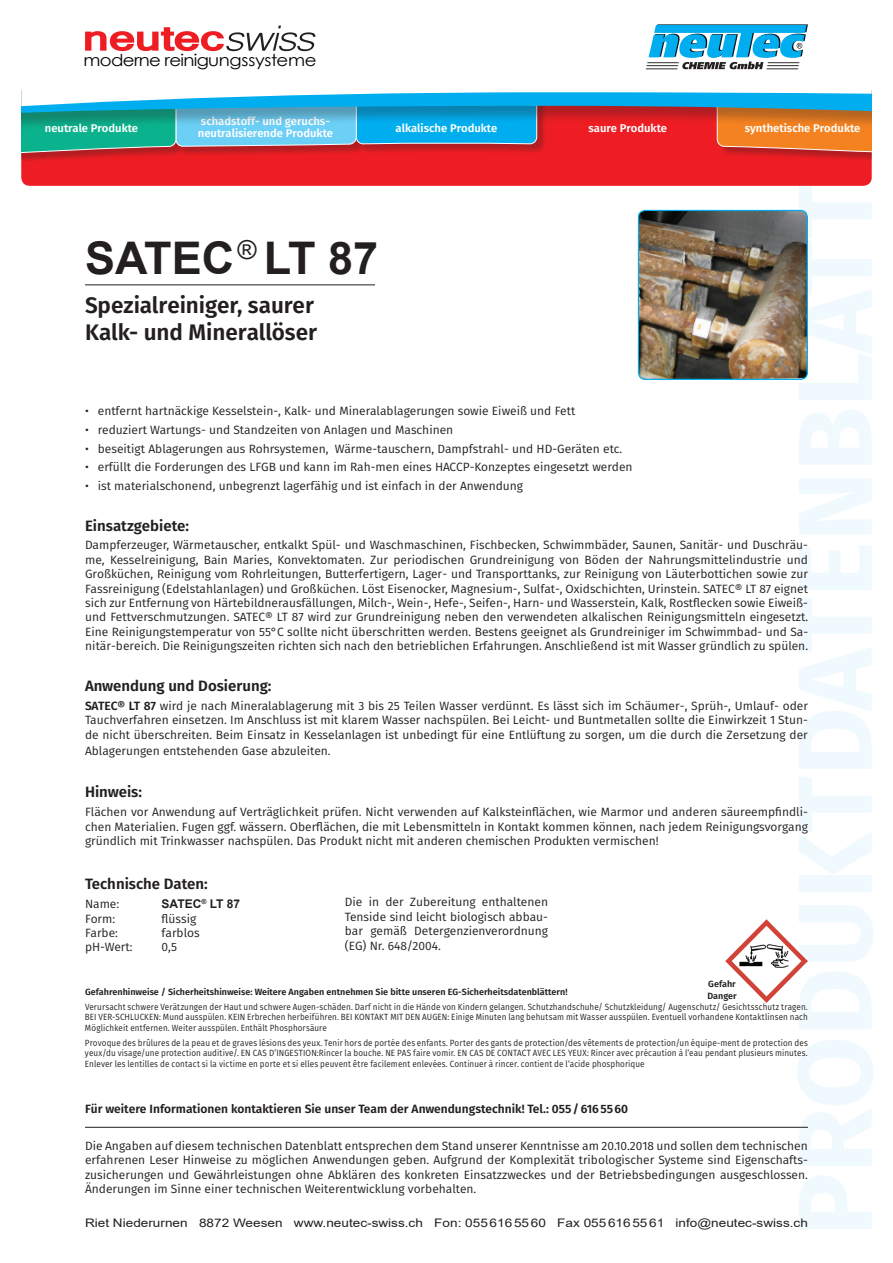
<style>
.page{position:relative;width:893px;height:1263px;background:#fff}
.page>*{position:absolute;margin:0;border:0;box-sizing:border-box;transform-origin:0 0}
.t1{font:700 45px "Arial";color:#231f20}
.t2{font:600 22.5px/27px "Fira Sans";letter-spacing:-.005em;color:#231f20}
.t3{font:16.5px "Century Gothic";letter-spacing:-.04em;color:#040503;scale:1.1 1}
.t4{font:600 15px "Fira Sans";color:#231f20}
.t5{font:12px/14.4px "Fira Sans";color:#231f20;text-align:justify}
.t6{font:600 12px "Fira Sans";color:#231f20}
.t7{font:700 12px "Arial";color:#231f20}
.t8{font:11.85px "Arial";color:#231f20;scale:1.15 1}
.t9{font:600 11.25px/12px "Fira Sans";color:#fff}
.t10{font:9px/10.5px "Fira Sans";letter-spacing:.015em;color:#231f20;text-align:justify;scale:.9 1}
.t11{font:600 9px/12px "Fira Sans";color:#231f20}
.s1{font-weight:600}
</style>
<div class="page">
<hr style="left:85px;top:284px;width:290px;height:1px;background:#231f20">
<div style="left:21px;top:58px;width:851px;height:128px;background:#ee1d23;border-radius:9px"></div>
<div style="left:21px;top:74px;width:851px;height:87px;background:#231f20;opacity:.3"></div>
<hr style="left:85px;top:1127px;width:723px;height:1px;background:#231f20">
<img style="left:725px;top:920px;width:83px;height:82px">
<svg style="left:21px;top:24px;width:851px;height:131px"></svg>
<img style="left:638px;top:210px;width:169px;height:169px">
<div style="left:638px;top:210px;width:170px;height:170px;border:1px solid #00aeef;border-radius:7px"></div>
<h3 class="t3" style="left:84px;top:48px;width:213px">moderne reinigungssysteme</h3>
<p class="t9" style="left:198px;top:114px;width:137px">schadstoff- und geruchs&shy;neutralisierende Produkte</p>
<p class="t9" style="left:745px;top:121px;width:117px">synthetische Produkte</p>
<p class="t9" style="left:45px;top:121px;width:95px">neutrale Produkte</p>
<p class="t9" style="left:396px;top:121px;width:103px">alkalische Produkte</p>
<p class="t9" style="left:588px;top:121px;width:80px">saure Produkte</p>
<h1 class="t1" style="left:85px;top:226px;width:295px">SATEC<sup>®</sup> LT 87</h1>
<h2 class="t2" style="left:85px;top:290px;width:233px">Spezialreiniger, saurer<br>Kalk- und Minerallöser</h2>
<p class="t5" style="left:85px;top:403px;width:492px">• entfernt hartnäckige Kesselstein-, Kalk- und Mineralablagerungen sowie Eiweiß und Fett</p>
<p class="t5" style="left:85px;top:422px;width:370px">• reduziert Wartungs- und Standzeiten von Anlagen und Maschinen</p>
<p class="t5" style="left:85px;top:441px;width:539px">• beseitigt Ablagerungen aus Rohrsystemen, Wärme-tauschern, Dampfstrahl- und HD-Geräten etc.</p>
<p class="t5" style="left:85px;top:459px;width:549px">• erfüllt die Forderungen des LFGB und kann im Rah-men eines HACCP-Konzeptes eingesetzt werden</p>
<p class="t5" style="left:85px;top:478px;width:440px">• ist materialschonend, unbegrenzt lagerfähig und ist einfach in der Anwendung</p>
<p class="t4" style="left:85px;top:513px;width:106px">Einsatzgebiete:</p>
<p class="t5" style="left:85px;top:538px;width:725px">Dampferzeuger, Wärmetauscher, entkalkt Spül- und Waschmaschinen, Fischbecken, Schwimmbäder, Saunen, Sanitär- und Duschräu&shy;me, Kesselreinigung, Bain Maries, Konvektomaten. Zur periodischen Grundreinigung von Böden der Nahrungsmittelindustrie und Großküchen, Reinigung vom Rohrleitungen, Butterfertigern, Lager- und Transporttanks, zur Reinigung von Läuterbottichen sowie zur Fassreinigung (Edelstahlanlagen) und Großküchen. Löst Eisenocker, Magnesium-, Sulfat-, Oxidschichten, Urinstein. SATEC® LT 87 eignet sich zur Entfernung von Härtebildnerausfällungen, Milch-, Wein-, Hefe-, Seifen-, Harn- und Wasserstein, Kalk, Rostflecken sowie Eiweiß&shy;und Fettverschmutzungen. SATEC® LT 87 wird zur Grundreinigung neben den verwendeten alkalischen Reinigungsmitteln eingesetzt.<br>Eine Reinigungstemperatur von 55°C sollte nicht überschritten werden. Bestens geeignet als Grundreiniger im Schwimmbad- und Sa&shy;nitär-bereich. Die Reinigungszeiten richten sich nach den betrieblichen Erfahrungen. Anschließend ist mit Wasser gründlich zu spülen.</p>
<p class="t4" style="left:85px;top:673px;width:188px">Anwendung und Dosierung:</p>
<p class="t5" style="left:85px;top:698px;width:724px"><span class="s1">SATEC® LT 87</span> wird je nach Mineralablagerung mit 3 bis 25 Teilen Wasser verdünnt. Es lässt sich im Schäumer-, Sprüh-, Umlauf- oder Tauchverfahren einsetzen. Im Anschluss ist mit klarem Wasser nachspülen. Bei Leicht- und Buntmetallen sollte die Einwirkzeit 1 Stun&shy;de nicht überschreiten. Beim Einsatz in Kesselanlagen ist unbedingt für eine Entlüftung zu sorgen, um die durch die Zersetzung der</p>
<p class="t5" style="left:85px;top:743px;width:247px">Ablagerungen entstehenden Gase abzuleiten.</p>
<p class="t4" style="left:85px;top:780px;width:59px">Hinweis:</p>
<p class="t5" style="left:85px;top:804px;width:724px">Flächen vor Anwendung auf Verträglichkeit prüfen. Nicht verwenden auf Kalksteinflächen, wie Marmor und anderen säureempfindli&shy;chen Materialien. Fugen ggf. wässern. Oberflächen, die mit Lebensmitteln in Kontakt kommen können, nach jedem Reinigungsvorgang gründlich mit Trinkwasser nachspülen. Das Produkt nicht mit anderen chemischen Produkten vermischen!</p>
<p class="t4" style="left:85px;top:872px;width:124px">Technische Daten:</p>
<p class="t5" style="left:85px;top:896px;width:36px">Name:</p>
<p class="t7" style="left:162px;top:895px;width:80px">SATEC<sup>®</sup> LT 87</p>
<p class="t5" style="left:85px;top:911px;width:32px">Form:</p>
<p class="t5" style="left:162px;top:911px;width:36px">flüssig</p>
<p class="t5" style="left:85px;top:925px;width:34px">Farbe:</p>
<p class="t5" style="left:162px;top:925px;width:40px">farblos</p>
<p class="t5" style="left:85px;top:940px;width:49px">pH-Wert:</p>
<p class="t5" style="left:162px;top:940px;width:17px">0,5</p>
<p class="t11" style="left:85px;top:985px;width:484px">Gefahrenhinweise / Sicherheitshinweise: Weitere Angaben entnehmen Sie bitte unseren EG-Sicherheitsdatenblättern!</p>
<p class="t10" style="left:85px;top:1001px;width:805px">Verursacht schwere Verätzungen der Haut und schwere Augen-schäden. Darf nicht in die Hände von Kindern gelangen. Schutzhandschuhe/ Schutzkleidung/ Augenschutz/ Gesichtsschutz tragen.<br>BEI VER-SCHLUCKEN: Mund ausspülen. KEIN Erbrechen herbeiführen. BEI KONTAKT MIT DEN AUGEN: Einige Minuten lang behutsam mit Wasser ausspülen. Eventuell vorhandene Kontaktlinsen nach Möglichkeit entfernen. Weiter ausspülen. Enthält Phosphorsäure</p>
<p class="t10" style="left:85px;top:1037px;width:805px">Provoque des brûlures de la peau et de graves lésions des yeux. Tenir hors de portée des enfants. Porter des gants de protection/des vêtements de protection/un équipe-ment de protection des yeux/du visage/une protection auditive/. EN CAS D’INGESTION:Rincer la bouche. NE PAS faire vomir. EN CAS DE CONTACT AVEC LES YEUX: Rincer avec précaution à l‘eau pendant plusieurs minutes.<br>Enlever les lentilles de contact si la victime en porte et si elles peuvent être facilement enlevées. Continuer à rincer. contient de l‘acide phosphorique</p>
<p class="t5" style="left:345px;top:895px;width:205px">Die in der Zubereitung enthaltenen Tenside sind leicht biologisch abbau&shy;bar gemäß Detergenzienverordnung (EG) Nr. 648/2004.</p>
<p class="t11" style="left:707px;top:977px;width:31px">Gefahr<br>Danger</p>
<p class="t6" style="left:85px;top:1098px;width:545px">Für weitere Informationen kontaktieren Sie unser Team der Anwendungstechnik! Tel.: 055/6165560</p>
<p class="t5" style="left:85px;top:1138px;width:724px">Die Angaben auf diesem technischen Datenblatt entsprechen dem Stand unserer Kenntnisse am 20.10.2018 und sollen dem technischen erfahrenen Leser Hinweise zu möglichen Anwendungen geben. Aufgrund der Komplexität tribologischer Systeme sind Eigenschafts&shy;zusicherungen und Gewährleistungen ohne Abklären des konkreten Einsatzzweckes und der Betriebsbedingungen ausgeschlossen.<br>Änderungen im Sinne einer technischen Weiterentwicklung vorbehalten.</p>
<p class="t8" style="left:85px;top:1215px;width:630px">Riet Niederurnen 8872 Weesen www.neutec-swiss.ch Fon: 0556165560 Fax 0556165561 info@neutec-swiss.ch</p>
</div>
